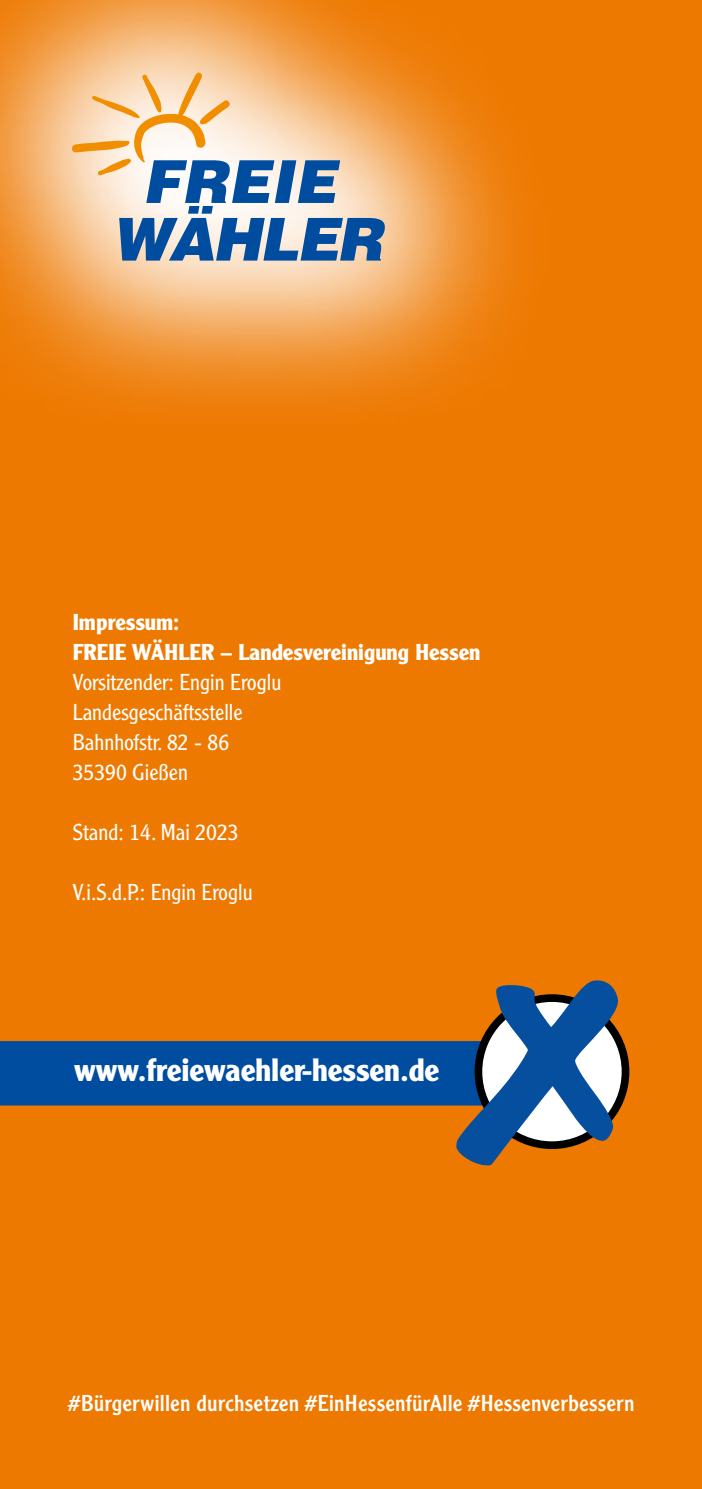
<style>
.page{position:relative;width:702px;height:1489px;background:#fff}
.page>*{position:absolute;margin:0;border:0;box-sizing:border-box;transform-origin:0 0}
.t1{font:700 31.5px "Clearface Gothic LT Std";color:#fff}
.t2{font:300 22.5px/30px "Clearface Gothic LT Std";color:#fff}
.t3{font:22.5px "Clearface Gothic LT Std";letter-spacing:.01em;color:#fff}
.t4{font:700 22.5px/30px "Clearface Gothic LT Std";color:#fff}
</style>
<div class="page">
<div style="left:0;top:0;width:702px;height:1488px;background:#ee7900"></div>
<img style="left:0;top:0;width:516px;height:408px">
<svg style="left:72px;top:71px;width:314px;height:189px;background:#c3b8ac"></svg>
<svg style="left:0;top:980px;width:618px;height:186px"></svg>
<p class="t4" style="left:73px;top:607px;width:409px">Impressum:<br>FREIE WÄHLER – Landesvereinigung Hessen</p>
<p class="t2" style="left:73px;top:667px;width:210px">Vorsitzender: Engin Eroglu<br>Landesgeschäftsstelle<br>Bahnhofstr. 82 - 86<br>35390 Gießen</p>
<p class="t2" style="left:73px;top:817px;width:168px">Stand: 14. Mai 2023</p>
<p class="t2" style="left:73px;top:877px;width:182px">V.i.S.d.P.: Engin Eroglu</p>
<h1 class="t1" style="left:74px;top:1051px;width:366px">www.freiewaehler-hessen.de</h1>
<p class="t3" style="left:69px;top:1388px;width:567px">#Bürgerwillen durchsetzen #EinHessenfürAlle #Hessenverbessern</p>
</div>
